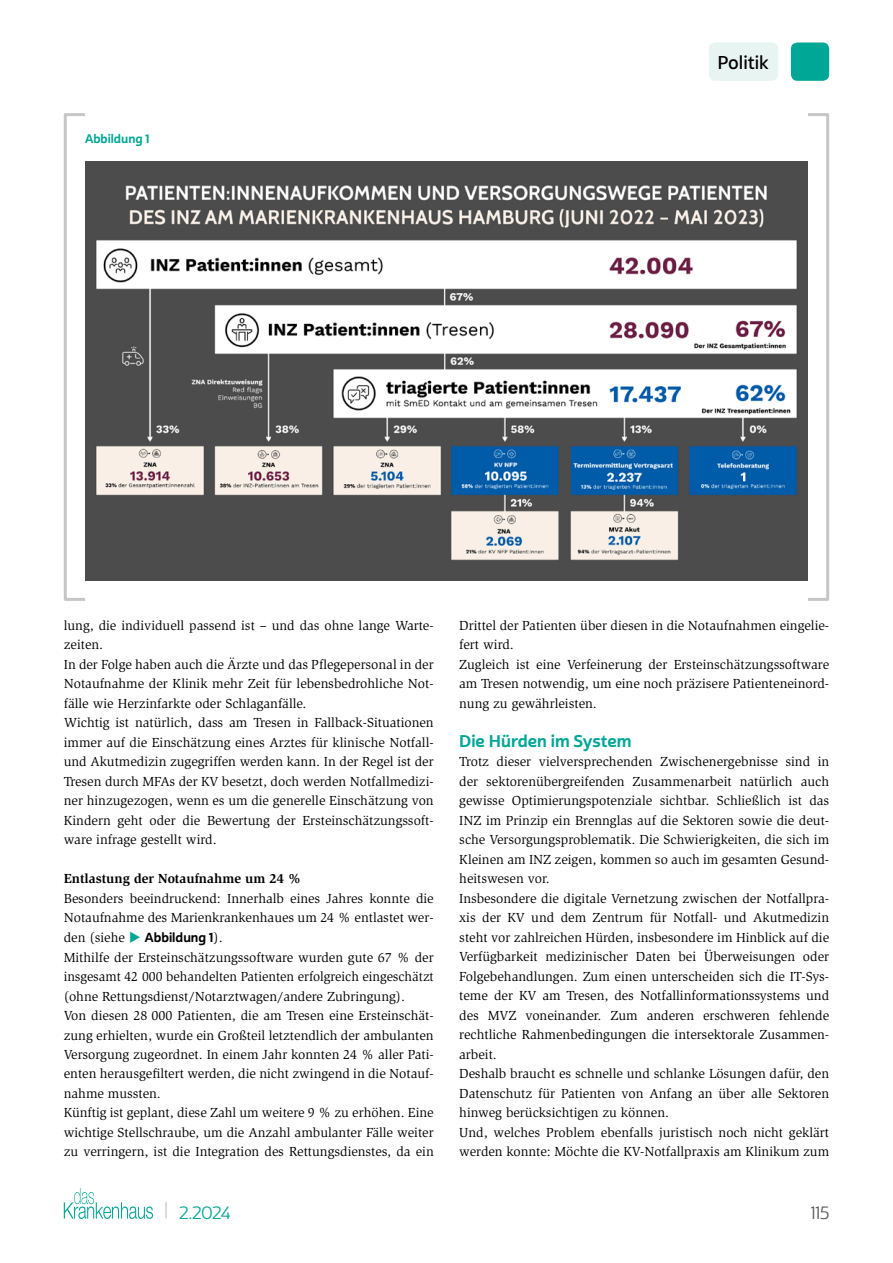
<style>
.page{position:relative;width:893px;height:1263px;background:#fff}
.page>*{position:absolute;margin:0;border:0;box-sizing:border-box;transform-origin:0 0}
.t1{font:18px "Cabrito Sans Nor Dem";letter-spacing:-.005em;color:#000}
.t2{font:17.25px "Cabrito Sans Nor Reg";color:#00a696}
.t3{font:17.25px "Cabrito Sans Nor Reg";color:#575756}
.t4{font:16.5px "Cabrito Sans Nor Bol";color:#00a696}
.t5{font:13.5px/19.5px "Slimbach Std";color:#000}
.t6{font:700 13.5px "Slimbach Std";color:#000}
.t7{font:12px "Cabrito Sans Nor Bol";color:#00a696}
.s1{color:#00a696}
.s2{font-family:"Cabrito Sans Nor Bol";font-size:12.75px}
.s3{font-size:18.9px;color:#c6c6c6}
</style>
<div class="page">
<svg style="left:64px;top:1188px;width:89px;height:31px"></svg>
<div style="left:791px;top:43px;width:38px;height:38px;background:#00a696;border-radius:6px"></div>
<div style="left:709px;top:43px;width:69px;height:38px;background:#e7f4f2;border-radius:6px"></div>
<div style="left:64px;top:113px;width:23px;height:488px;border:3px solid #c6c6c6"></div>
<div style="left:806px;top:113px;width:23px;height:488px;border:3px solid #c6c6c6"></div>
<img style="left:85px;top:161px;width:723px;height:419px">
<p class="t7" style="left:85px;top:131px;width:66px">Abbildung 1</p>
<h1 class="t1" style="left:717px;top:51px;width:53px">Politik</h1>
<p class="t5" style="left:64px;top:616px;width:371px">lung, die individuell passend ist – und das ohne lange Warte&shy;zeiten.<br>In der Folge haben auch die Ärzte und das Pflegepersonal in der Notaufnahme der Klinik mehr Zeit für lebensbedrohliche Not&shy;fälle wie Herzinfarkte oder Schlaganfälle.<br>Wichtig ist natürlich, dass am Tresen in Fallback-Situationen immer auf die Einschätzung eines Arztes für klinische Notfall&shy;und Akutmedizin zugegriffen werden kann. In der Regel ist der Tresen durch MFAs der KV besetzt, doch werden Notfallmedizi&shy;ner hinzugezogen, wenn es um die generelle Einschätzung von Kindern geht oder die Bewertung der Ersteinschätzungssoft&shy;ware infrage gestellt wird.</p>
<p class="t6" style="left:64px;top:871px;width:239px">Entlastung der Notaufnahme um 24 %</p>
<p class="t5" style="left:64px;top:889px;width:371px">Besonders beeindruckend: Innerhalb eines Jahres konnte die Notaufnahme des Marienkrankenhaues um 24 % entlastet wer&shy;den (siehe <span class="s1">◆</span> <span class="s2">Abbildung 1</span>).<br>Mithilfe der Ersteinschätzungssoftware wurden gute 67 % der insgesamt 42 000 behandelten Patienten erfolgreich eingeschätzt (ohne Rettungsdienst/Notarztwagen/andere Zubringung).<br>Von diesen 28 000 Patienten, die am Tresen eine Ersteinschät&shy;zung erhielten, wurde ein Großteil letztendlich der ambulanten Versorgung zugeordnet. In einem Jahr konnten 24 % aller Pati&shy;enten herausgefiltert werden, die nicht zwingend in die Notauf&shy;nahme mussten.<br>Künftig ist geplant, diese Zahl um weitere 9 % zu erhöhen. Eine wichtige Stellschraube, um die Anzahl ambulanter Fälle weiter zu verringern, ist die Integration des Rettungsdienstes, da ein</p>
<p class="t5" style="left:459px;top:616px;width:371px">Drittel der Patienten über diesen in die Notaufnahmen eingelie&shy;fert wird.<br>Zugleich ist eine Verfeinerung der Ersteinschätzungssoftware am Tresen notwendig, um eine noch präzisere Patienteneinord&shy;nung zu gewährleisten.</p>
<p class="t4" style="left:459px;top:731px;width:174px">Die Hürden im System</p>
<p class="t5" style="left:459px;top:752px;width:371px">Trotz dieser vielversprechenden Zwischenergebnisse sind in der sektorenübergreifenden Zusammenarbeit natürlich auch gewisse Optimierungspotenziale sichtbar. Schließlich ist das INZ im Prinzip ein Brennglas auf die Sektoren sowie die deut&shy;sche Versorgungsproblematik. Die Schwierigkeiten, die sich im Kleinen am INZ zeigen, kommen so auch im gesamten Gesund&shy;heitswesen vor.<br>Insbesondere die digitale Vernetzung zwischen der Notfallpra&shy;xis der KV und dem Zentrum für Notfall- und Akutmedizin steht vor zahlreichen Hürden, insbesondere im Hinblick auf die Verfügbarkeit medizinischer Daten bei Überweisungen oder Folgebehandlungen. Zum einen unterscheiden sich die IT-Sys&shy;teme der KV am Tresen, des Notfallinformationssystems und des MVZ voneinander. Zum anderen erschweren fehlende rechtliche Rahmenbedingungen die intersektorale Zusammen&shy;arbeit.<br>Deshalb braucht es schnelle und schlanke Lösungen dafür, den Datenschutz für Patienten von Anfang an über alle Sektoren hinweg berücksichtigen zu können.<br>Und, welches Problem ebenfalls juristisch noch nicht geklärt werden konnte: Möchte die KV-Notfallpraxis am Klinikum zum</p>
<p class="t2" style="left:164px;top:1202px;width:68px"><span class="s3">|</span> 2.2024</p>
<p class="t3" style="left:811px;top:1202px;width:20px">115</p>
</div>
